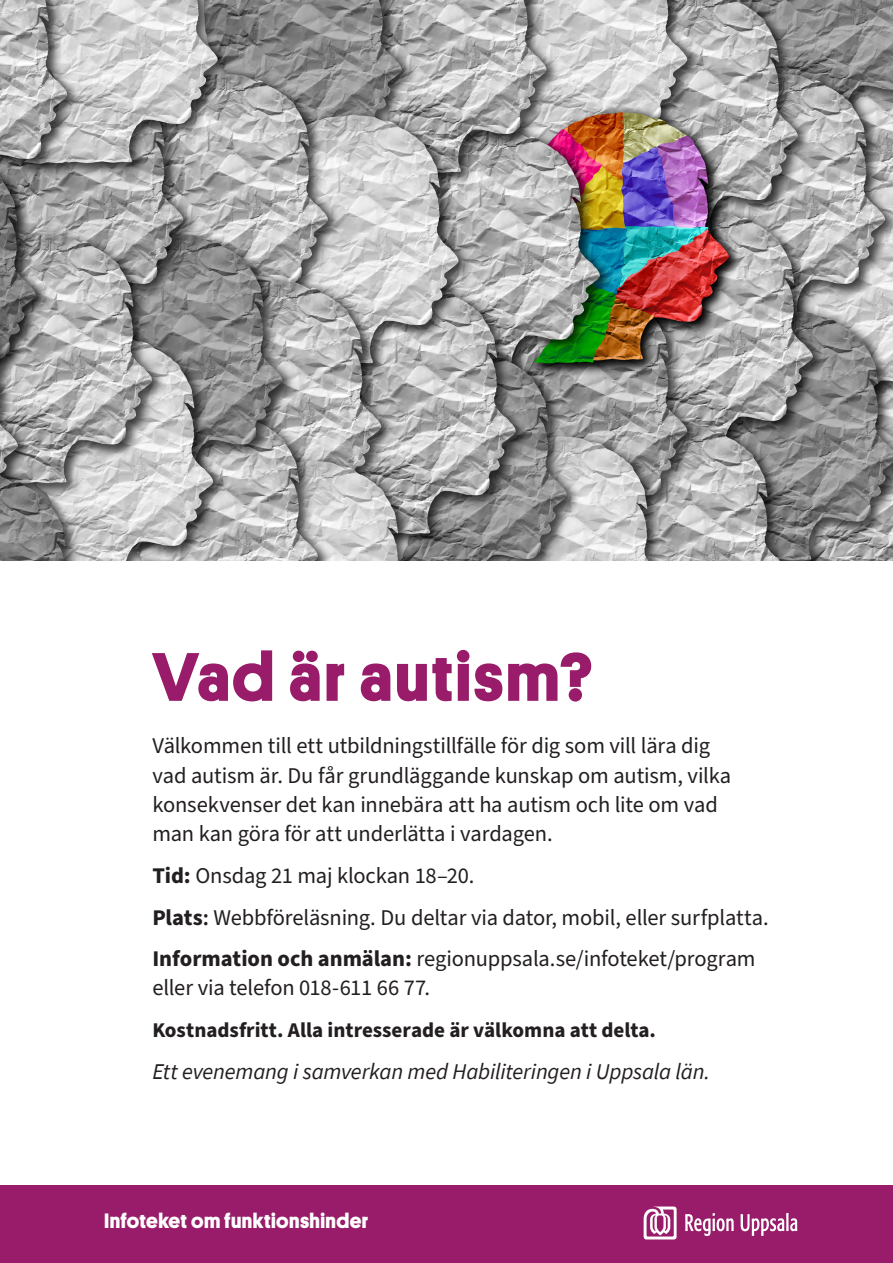
<style>
.page{position:relative;width:893px;height:1263px;background:#fff}
.page>*{position:absolute;margin:0;border:0;box-sizing:border-box;transform-origin:0 0}
.t1{font:700 69px "Platform";letter-spacing:.035em;color:#981c69}
.Stycke{font:22.5px/29.2px "Source Sans Pro";letter-spacing:-.01em;color:#231f20}
.Stycke-2{font:italic 22.5px "Source Sans Pro";letter-spacing:-.01em;color:#231f20}
.Stycke-3{font:700 21px "Source Sans Pro";color:#231f20}
.Logorad{font:700 21px "Platform";letter-spacing:.02em;color:#fff}
.s1{font-weight:700}
.s2{font-weight:600}
</style>
<div class="page">
<img style="left:0;top:1px;width:893px;height:559px">
<div style="left:0;top:1185px;width:893px;height:77px;background:#981c69"></div>
<svg style="left:740px;top:1213px;width:57px;height:23px"></svg>
<svg style="left:685px;top:1213px;width:49px;height:23px"></svg>
<svg style="left:644px;top:1206px;width:33px;height:33px"></svg>
<p class="t1" style="left:152px;top:626px;width:442px">Vad är autism?</p>
<p class="Stycke" style="left:152px;top:732px;width:580px">Välkommen till ett utbildningstillfälle för dig som vill lära dig vad autism är. Du får grundläggande kunskap om autism, vilka konsekvenser det kan innebära att ha autism och lite om vad man kan göra för att underlätta i vardagen.</p>
<p class="Stycke" style="left:152px;top:862px;width:323px"><span class="s1">Tid:</span> Onsdag 21 maj klockan 18–20.</p>
<p class="Stycke" style="left:152px;top:904px;width:618px"><span class="s1">Plats</span><span class="s2">:</span> Webbföreläsning. Du deltar via dator, mobil, eller surfplatta.</p>
<p class="Stycke" style="left:152px;top:945px;width:605px;line-height:28.5px"><span class="s1">Information och anmälan:</span> regionuppsala.se/infoteket/program eller via telefon 018-611 66 77.</p>
<p class="Stycke-3" style="left:152px;top:1016px;width:505px">Kostnadsfritt. Alla intresserade är välkomna att delta.</p>
<p class="Stycke-2" style="left:152px;top:1057px;width:559px">Ett evenemang i samverkan med Habiliteringen i Uppsala län.</p>
<p class="Logorad" style="left:104px;top:1206px;width:266px">Infoteket om funktionshinder</p>
</div>
